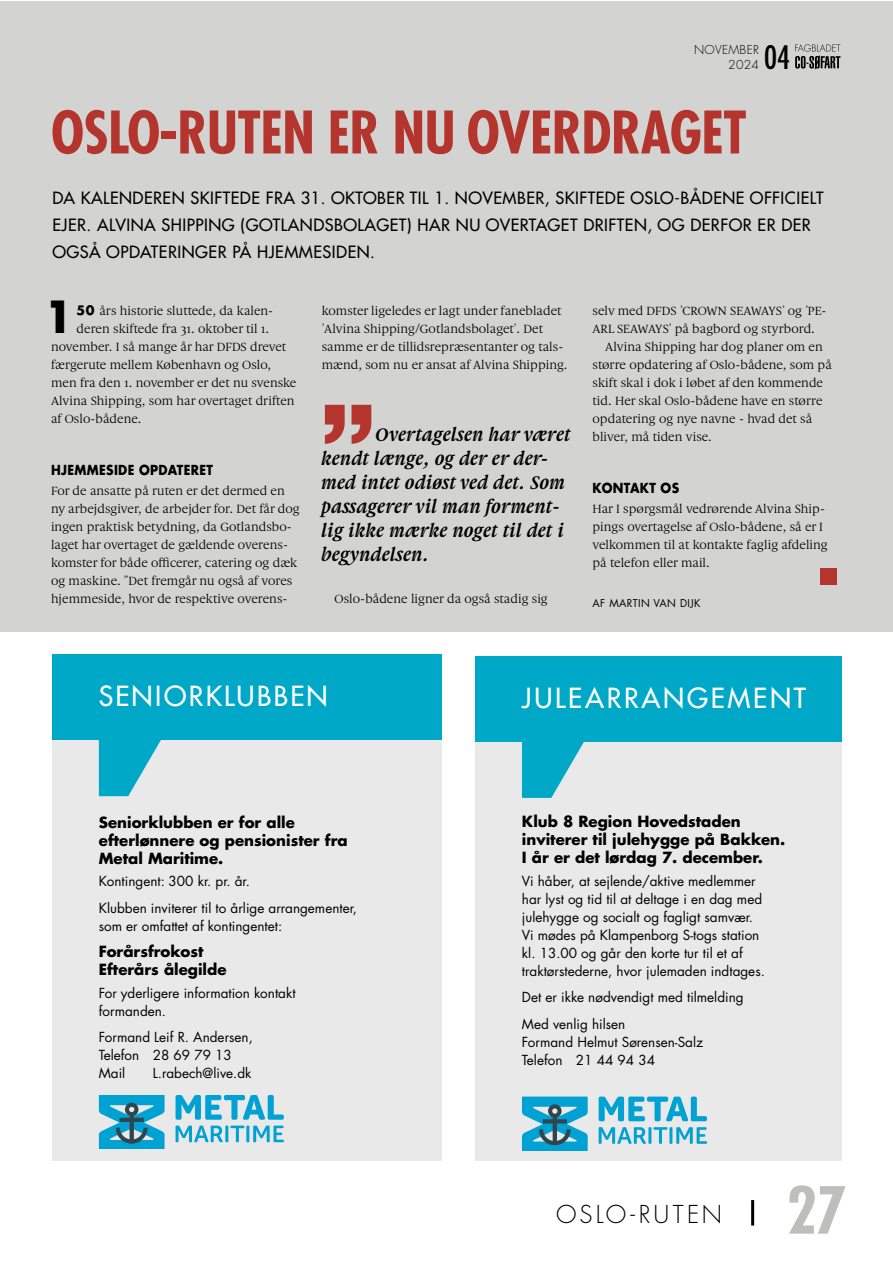
<style>
.page{position:relative;width:893px;height:1263px;background:#fff}
.page>*{position:absolute;margin:0;border:0;box-sizing:border-box;transform-origin:0 0}
.citat_-_med{font:900 108px "Helvetica LT Std";color:#b3352d}
.slut-firkant__punktum{font:900 79.5px "Helvetica LT Std";color:#b3352d}
.t1{font:700 condensed 63px "Futura LT Pro";color:#bebebd}
.overskrift_1a{font:700 condensed 57px "Futura LT Pro";letter-spacing:-.01em;color:#b3352d}
.brod_uncial_1_ord-fremhævet{font:700 43.05px "Futura LT Pro";color:#000}
.t2{font:500 condensed 31.5px "Futura LT Pro";color:#000}
.overskrift_4{font:500 27px "Futura LT Pro";letter-spacing:.1em;color:#fff}
.NIX_PILLE{font:500 27px "Futura LT Pro";letter-spacing:.085em;color:#fff}
.t3{font:300 24px "Futura LT Pro";letter-spacing:.13em;color:#000}
.citat_-_med-2{font:italic 700 19.5px/24px "Gauthier FY";color:#000}
.Underrubrik{font:500 16.5px/27px "Futura LT Pro";letter-spacing:.03em;color:#000}
.box_mellemrubrik{font:700 15px/18px "Futura LT Pro";color:#000}
.box_brød{font:13.5px/18px "Futura LT Pro";color:#000}
.box_mellemrubrik-2{font:13.5px/18px "Futura LT Pro";color:#000}
.mellemrubrik{font:700 13.5px "Futura LT Pro";letter-spacing:.03em;color:#000;scale:.9 1}
.brod_uden-indryk{font:12.75px/18px "Gauthier FY";letter-spacing:.005em;color:#000}
.brod_m-indryk{font:12.75px/18px "Gauthier FY";letter-spacing:.005em;color:#000}
.brod_uncial_1_ord-fremhævet-2{font:12.75px "Gauthier FY";letter-spacing:.005em;color:#000}
.t4{font:300 12px/14.5px "Futura LT Pro";letter-spacing:.03em;color:#000;text-align:right}
.fotograf-forfatter{font:10.5px "Futura LT Pro";letter-spacing:.04em;color:#000}
.s1{font-family:"Futura LT Pro";font-weight:700}
</style>
<div class="page">
<div style="left:0;top:1px;width:893px;height:630px;background:#d3d3d2"></div>
<div style="left:52px;top:684px;width:389px;height:476px;background:#e9e9e9"></div>
<div style="left:52px;top:655px;width:389px;height:85px;background:#00a8c8"></div>
<svg style="left:99px;top:740px;width:62px;height:56px"></svg>
<svg style="left:176px;top:1095px;width:108px;height:47px"></svg>
<svg style="left:99px;top:1095px;width:66px;height:54px"></svg>
<div style="left:475px;top:686px;width:367px;height:475px;background:#e9e9e9"></div>
<div style="left:475px;top:656px;width:367px;height:85px;background:#00a8c8"></div>
<svg style="left:522px;top:741px;width:65px;height:57px"></svg>
<svg style="left:599px;top:1127px;width:47px;height:17px"></svg>
<hr style="left:648px;top:1127px;width:3px;height:17px;background:#00a1d3">
<svg style="left:653px;top:1127px;width:14px;height:17px"></svg>
<hr style="left:669px;top:1127px;width:3px;height:17px;background:#00a1d3">
<svg style="left:676px;top:1127px;width:31px;height:17px"></svg>
<svg style="left:599px;top:1096px;width:108px;height:25px"></svg>
<svg style="left:522px;top:1096px;width:66px;height:54px"></svg>
<svg style="left:795px;top:44px;width:45px;height:25px"></svg>
<hr style="left:751px;top:1200px;width:3px;height:25px;background:#000">
<p class="t4" style="left:694px;top:43px;width:66px">NOVEMBER<br>2024</p>
<h3 class="t2" style="left:764px;top:35px;width:28px">04</h3>
<p class="overskrift_1a" style="left:51px;top:94px;width:697px">OSLO-RUTEN ER NU OVERDRAGET</p>
<p class="Underrubrik" style="left:52px;top:184px;width:773px">DA KALENDEREN SKIFTEDE FRA 31. OKTOBER TIL 1. NOVEMBER, SKIFTEDE OSLO-BÅDENE OFFICIELT<br>EJER. ALVINA SHIPPING (GOTLANDSBOLAGET) HAR NU OVERTAGET DRIFTEN, OG DERFOR ER DER<br>OGSÅ OPDATERINGER PÅ HJEMMESIDEN.</p>
<p class="brod_uncial_1_ord-fremhævet" style="left:44px;top:283px;width:31px">1</p>
<p class="brod_uncial_1_ord-fremhævet-2" style="left:77px;top:303px;width:198px"><span class="s1">50</span> års historie sluttede, da kalen-</p>
<p class="brod_uncial_1_ord-fremhævet-2" style="left:77px;top:321px;width:194px">deren skiftede fra 31. oktober til 1.</p>
<p class="brod_uncial_1_ord-fremhævet-2" style="left:51px;top:339px;width:237px">november. I så mange år har DFDS drevet</p>
<p class="brod_uncial_1_ord-fremhævet-2" style="left:51px;top:357px;width:222px">færgerute mellem København og Oslo,</p>
<p class="brod_uncial_1_ord-fremhævet-2" style="left:51px;top:375px;width:247px">men fra den 1. november er det nu svenske</p>
<p class="brod_uncial_1_ord-fremhævet-2" style="left:51px;top:393px;width:245px">Alvina Shipping, som har overtaget driften</p>
<p class="brod_uncial_1_ord-fremhævet-2" style="left:51px;top:411px;width:92px">af Oslo-bådene.</p>
<p class="mellemrubrik" style="left:51px;top:460px;width:181px">HJEMMESIDE OPDATERET</p>
<p class="brod_uden-indryk" style="left:51px;top:481px;width:250px">For de ansatte på ruten er det dermed en ny arbejdsgiver, de arbejder for. Det får dog ingen praktisk betydning, da Gotlandsbo&shy;laget har overtaget de gældende overens&shy;komster for både officerer, catering og dæk og maskine. ”Det fremgår nu også af vores hjemmeside, hvor de respektive overens-</p>
<p class="brod_uden-indryk" style="left:322px;top:301px;width:247px">komster ligeledes er lagt under fanebladet ’Alvina Shipping/Gotlandsbolaget’. Det samme er de tillidsrepræsentanter og tals&shy;mænd, som nu er ansat af Alvina Shipping.</p>
<p class="citat_-_med" style="left:322px;top:373px;width:55px">”</p>
<p class="citat_-_med-2" style="left:322px;top:422px;width:251px;text-indent:54px">Overtagelsen har været kendt længe, og der er der&shy;med intet odiøst ved det. Som passagerer vil man forment&shy;lig ikke mærke noget til det i begyndelsen.</p>
<p class="brod_m-indryk" style="left:334px;top:589px;width:215px">Oslo-bådene ligner da også stadig sig</p>
<p class="brod_m-indryk" style="left:592px;top:301px;width:235px">selv med DFDS ’CROWN SEAWAYS’ og ’PE-<br>ARL SEAWAYS’ på bagbord og styrbord.</p>
<p class="brod_m-indryk" style="left:592px;top:337px;width:241px;text-indent:13px">Alvina Shipping har dog planer om en større opdatering af Oslo-bådene, som på skift skal i dok i løbet af den kommende tid. Her skal Oslo-bådene have en større opdatering og nye navne - hvad det så bliver, må tiden vise.</p>
<p class="mellemrubrik" style="left:592px;top:478px;width:98px">KONTAKT OS</p>
<p class="brod_uden-indryk" style="left:592px;top:499px;width:237px">Har I spørgsmål vedrørende Alvina Ship&shy;pings overtagelse af Oslo-bådene, så er I velkommen til at kontakte faglig afdeling på telefon eller mail.</p>
<p class="slut-firkant__punktum" style="left:815px;top:504px;width:28px">.</p>
<p class="fotograf-forfatter" style="left:592px;top:596px;width:110px">AF MARTIN VAN DIJK</p>
<p class="NIX_PILLE" style="left:99px;top:676px;width:230px">SENIORKLUBBEN</p>
<p class="box_mellemrubrik" style="left:99px;top:813px;width:250px">Seniorklubben er for alle efterlønnere og pensionister fra<br>Metal Maritime.</p>
<p class="box_brød" style="left:99px;top:872px;width:153px">Kontingent: 300 kr. pr. år.</p>
<p class="box_brød" style="left:99px;top:899px;width:260px">Klubben inviterer til to årlige arrangementer, som er omfattet af kontingentet:</p>
<p class="box_mellemrubrik" style="left:99px;top:942px;width:129px">Forårsfrokost<br>Efterårs ålegilde</p>
<p class="box_brød" style="left:99px;top:983px;width:198px">For yderligere information kontakt formanden.</p>
<p class="box_brød" style="left:99px;top:1028px;width:155px">Formand Leif R. Andersen,<br>Telefon 28 69 79 13<br>Mail</p>
<p class="box_brød" style="left:153px;top:1064px;width:100px">L.rabech@live.dk</p>
<p class="overskrift_4" style="left:522px;top:678px;width:286px">JULEARRANGEMENT</p>
<p class="box_mellemrubrik" style="left:522px;top:812px;width:265px">Klub 8 Region Hovedstaden inviterer til julehygge på Bakken.<br>I år er det lørdag 7. december.</p>
<p class="box_brød" style="left:522px;top:871px;width:244px">Vi håber, at sejlende/aktive medlemmer har lyst og tid til at deltage i en dag med julehygge og socialt og fagligt samvær.<br>Vi mødes på Klampenborg S-togs station kl. 13.00 og går den korte tur til et af traktørstederne, hvor julemaden indtages.</p>
<p class="box_brød" style="left:522px;top:988px;width:223px">Det er ikke nødvendigt med tilmelding</p>
<p class="box_mellemrubrik-2" style="left:522px;top:1014px;width:183px">Med venlig hilsen<br>Formand Helmut Sørensen-Salz<br>Telefon 21 44 94 34</p>
<p class="t3" style="left:556px;top:1199px;width:168px">OSLO-RUTEN</p>
<h3 class="t1" style="left:786px;top:1168px;width:61px">27</h3>
</div>
